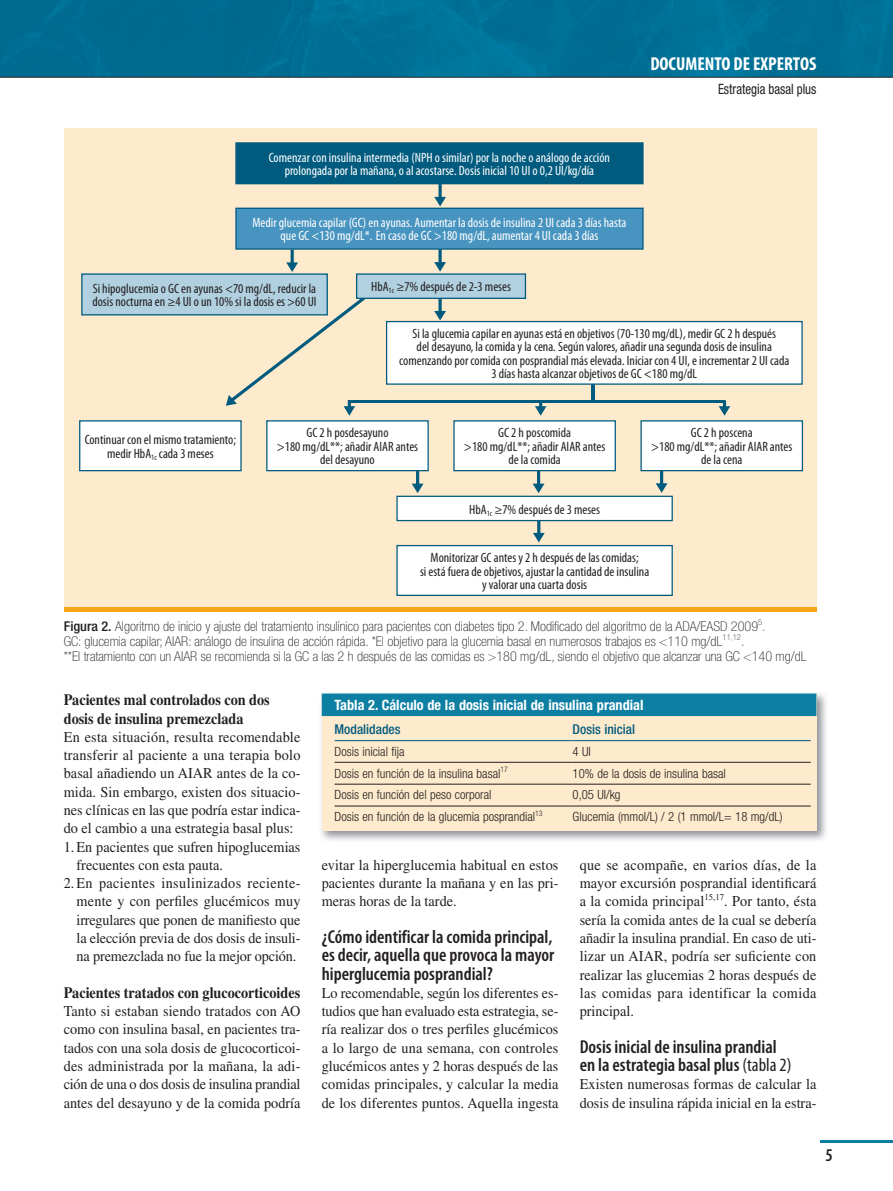
<style>
.page{position:relative;width:893px;height:1191px;background:#fff}
.page>*{position:absolute;margin:0;border:0;box-sizing:border-box;transform-origin:0 0}
.t1{font:600 condensed 18.75px/18.3px "Myriad Pro";color:#231f20;text-align:justify}
.t2{font:700 condensed 18.75px "Myriad Pro";color:#fff}
.t3{font:600 condensed 18px "Myriad Pro";color:#231f20}
.t4{font:700 15.75px/18.3px "Times LT Std";color:#231f20;scale:.9 1}
.t5{font:15px/18.3px "Times LT Std";color:#231f20;text-align:justify;scale:.95 1}
.t6{font:700 condensed 14.25px "Helvetica Neue LT Std";color:#fff}
.t7{font:condensed 14.25px "Helvetica Neue LT Std";color:#231f20;scale:.9 1}
.t8{font:condensed 13.5px/13.5px "Myriad Pro";color:#231f20;text-align:center}
.t9{font:100 condensed 13.5px/15px "Helvetica Neue LT Std";color:#231f20;scale:1.05 1}
.t10{font:condensed 13.5px/13.5px "Myriad Pro";color:#fff;text-align:center}
.t11{font:500 condensed 13.5px "Helvetica Neue LT Std";color:#005b7f}
.t12{font:300 condensed 12.75px "Helvetica Neue LT Std";color:#231f20}
.s1{font-weight:500}
.s2{font-weight:400}
</style>
<div class="page">
<img style="left:0;top:0;width:893px;height:77px">
<hr style="left:0;top:77px;width:893px;height:1px;background:#231f20">
<hr style="left:821px;top:1140px;width:72px;height:2px;background:#0d7fa2">
<div style="left:64px;top:128px;width:752px;height:481px;background:#feeacc"></div>
<div style="left:236px;top:143px;width:407px;height:41px;background:#005b7f"></div>
<div style="left:235px;top:142px;width:409px;height:42px;border:1px solid #005b7f"></div>
<div style="left:236px;top:208px;width:407px;height:41px;background:#4794c0"></div>
<div style="left:235px;top:208px;width:409px;height:42px;border:1px solid #005b7f"></div>
<div style="left:82px;top:274px;width:245px;height:41px;background:#b1d0e0"></div>
<div style="left:81px;top:273px;width:247px;height:42px;border:1px solid #005b7f"></div>
<div style="left:64px;top:607px;width:752px;height:5px;background:#f9a51b"></div>
<svg style="left:434px;top:184px;width:12px;height:22px"></svg>
<svg style="left:286px;top:250px;width:12px;height:22px"></svg>
<svg style="left:434px;top:249px;width:12px;height:23px"></svg>
<svg style="left:434px;top:299px;width:12px;height:21px"></svg>
<div style="left:80px;top:421px;width:161px;height:49px;background:#fff"></div>
<div style="left:79px;top:420px;width:163px;height:51px;border:1px solid #005b7f"></div>
<div style="left:267px;top:421px;width:161px;height:49px;background:#fff"></div>
<div style="left:266px;top:420px;width:163px;height:51px;border:1px solid #005b7f"></div>
<div style="left:454px;top:421px;width:161px;height:49px;background:#fff"></div>
<div style="left:453px;top:420px;width:163px;height:51px;border:1px solid #005b7f"></div>
<div style="left:397px;top:496px;width:275px;height:24px;background:#fff"></div>
<div style="left:396px;top:495px;width:277px;height:26px;border:1px solid #005b7f"></div>
<div style="left:397px;top:545px;width:275px;height:50px;background:#fff"></div>
<div style="left:396px;top:545px;width:277px;height:51px;border:1px solid #005b7f"></div>
<div style="left:641px;top:421px;width:161px;height:49px;background:#fff"></div>
<div style="left:640px;top:420px;width:163px;height:51px;border:1px solid #005b7f"></div>
<div style="left:357px;top:274px;width:168px;height:24px;background:#b1d0e0"></div>
<div style="left:356px;top:273px;width:170px;height:26px;border:1px solid #005b7f"></div>
<hr style="left:591px;top:345px;width:4px;height:58px;background:#005b7f">
<hr style="left:348px;top:400px;width:377px;height:3px;background:#005b7f">
<svg style="left:719px;top:400px;width:11px;height:16px"></svg>
<svg style="left:535px;top:403px;width:11px;height:13px"></svg>
<svg style="left:226px;top:296px;width:141px;height:120px"></svg>
<div style="left:387px;top:321px;width:415px;height:63px;background:#fff"></div>
<div style="left:386px;top:321px;width:417px;height:64px;border:1px solid #005b7f"></div>
<svg style="left:412px;top:471px;width:11px;height:22px"></svg>
<svg style="left:533px;top:471px;width:11px;height:22px"></svg>
<svg style="left:656px;top:470px;width:11px;height:23px"></svg>
<svg style="left:533px;top:520px;width:12px;height:22px"></svg>
<img style="left:321px;top:693px;width:505px;height:147px">
<div style="left:322px;top:694px;width:494px;height:136px;background:#feeacc"></div>
<div style="left:322px;top:693px;width:494px;height:23px;background:#0d7fa2"></div>
<hr style="left:334px;top:740px;width:239px;height:1px;background:#005b7f">
<hr style="left:573px;top:740px;width:238px;height:1px;background:#005b7f">
<hr style="left:334px;top:762px;width:239px;height:1px;background:#231f20">
<hr style="left:573px;top:762px;width:238px;height:1px;background:#231f20">
<hr style="left:334px;top:784px;width:239px;height:1px;background:#231f20">
<hr style="left:573px;top:784px;width:238px;height:1px;background:#231f20">
<hr style="left:334px;top:805px;width:239px;height:1px;background:#231f20">
<hr style="left:573px;top:805px;width:238px;height:1px;background:#231f20">
<p class="t2" style="left:650px;top:56px;width:168px">DOCUMENTO DE EXPERTOS</p>
<p class="t7" style="left:718px;top:83px;width:111px">Estrategia basal plus</p>
<p class="t10" style="left:269px;top:152px;width:343px">Comenzar con insulina intermedia (NPH o similar) por la noche o análogo de acción prolongada por la mañana, o al acostarse. Dosis inicial 10 UI o 0,2 UI/kg/día</p>
<p class="t10" style="left:252px;top:217px;width:375px">Medir glucemia capilar (GC) en ayunas. Aumentar la dosis de insulina 2 UI cada 3 días hasta que GC &lt;130 mg/dL*. En caso de GC &gt;180 mg/dL, aumentar 4 UI cada 3 días</p>
<p class="t8" style="left:92px;top:283px;width:226px;text-align:left">Si hipoglucemia o GC en ayunas &lt;70 mg/dL, reducir la dosis nocturna en ≥4 UI o un 10% si la dosis es &gt;60 UI</p>
<p class="t8" style="left:371px;top:281px;width:141px">HbA<sub>1c</sub> ≥7% después de 2-3 meses</p>
<p class="t8" style="left:399px;top:328px;width:392px">Si la glucemia capilar en ayunas está en objetivos (70-130 mg/dL), medir GC 2 h después<br>del desayuno, la comida y la cena. Según valores, añadir una segunda dosis de insulina comenzando por comida con posprandial más elevada. Iniciar con 4 UI, e incrementar 2 UI cada 3 días hasta alcanzar objetivos de GC &lt;180 mg/dL</p>
<p class="t8" style="left:85px;top:434px;width:153px">Continuar con el mismo tratamiento; medir HbA<sub>1c</sub> cada 3 meses</p>
<p class="t8" style="left:277px;top:427px;width:143px">GC 2 h posdesayuno<br>&gt;180 mg/dL**; añadir AIAR antes del desayuno</p>
<p class="t8" style="left:464px;top:427px;width:143px">GC 2 h poscomida<br>&gt;180 mg/dL**; añadir AIAR antes de la comida</p>
<p class="t8" style="left:469px;top:503px;width:132px">HbA<sub>1c</sub> ≥7% después de 3 meses</p>
<p class="t8" style="left:420px;top:552px;width:231px">Monitorizar GC antes y 2 h después de las comidas;<br>si está fuera de objetivos, ajustar la cantidad de insulina y valorar una cuarta dosis</p>
<p class="t8" style="left:651px;top:427px;width:143px">GC 2 h poscena<br>&gt;180 mg/dL**; añadir AIAR antes de la cena</p>
<p class="t9" style="left:64px;top:620px;width:709px"><span class="s1">Figura 2.</span> Algoritmo de inicio y ajuste del tratamiento insulínico para pacientes con diabetes tipo 2. Modificado del algoritmo de la ADA/EASD 2009<sup>5</sup>.<br>GC: glucemia capilar; AIAR: análogo de insulina de acción rápida. *El objetivo para la glucemia basal en numerosos trabajos es &lt;110 mg/dL<sup>11,12</sup>.<br>**El tratamiento con un AIAR se recomienda si la GC a las 2 h después de las comidas es &gt;180 mg/dL, siendo el objetivo que alcanzar una GC &lt;140 mg/dL</p>
<p class="t4" style="left:64px;top:692px;width:230px">Pacientes mal controlados con dos dosis de insulina premezclada</p>
<p class="t5" style="left:64px;top:729px;width:251px">En esta situación, resulta recomendable transferir al paciente a una terapia bolo basal añadiendo un AIAR antes de la co&shy;mida. Sin embargo, existen dos situacio&shy;nes clínicas en las que podría estar indica&shy;do el cambio a una estrategia basal plus:</p>
<p class="t5" style="left:77px;top:839px;width:237px;text-indent:-13px">1. En pacientes que sufren hipoglucemias frecuentes con esta pauta.</p>
<p class="t5" style="left:77px;top:875px;width:237px;text-indent:-13px">2. En pacientes insulinizados reciente&shy;mente y con perfiles glucémicos muy irregulares que ponen de manifiesto que la elección previa de dos dosis de insuli&shy;na premezclada no fue la mejor opción.</p>
<p class="t4" style="left:64px;top:985px;width:264px">Pacientes tratados con glucocorticoides</p>
<p class="t5" style="left:64px;top:1003px;width:251px">Tanto si estaban siendo tratados con AO como con insulina basal, en pacientes tra&shy;tados con una sola dosis de glucocorticoi&shy;des administrada por la mañana, la adi&shy;ción de una o dos dosis de insulina prandial antes del desayuno y de la comida podría</p>
<p class="t6" style="left:334px;top:699px;width:311px">Tabla 2. Cálculo de la dosis inicial de insulina prandial</p>
<p class="t11" style="left:334px;top:724px;width:67px">Modalidades</p>
<p class="t11" style="left:573px;top:724px;width:64px">Dosis inicial</p>
<p class="t12" style="left:334px;top:746px;width:72px">Dosis inicial fija</p>
<p class="t12" style="left:573px;top:746px;width:20px">4 UI</p>
<p class="t12" style="left:334px;top:768px;width:175px">Dosis en función de la insulina basal<sup>17</sup></p>
<p class="t12" style="left:573px;top:768px;width:155px">10% de la dosis de insulina basal</p>
<p class="t12" style="left:334px;top:790px;width:158px">Dosis en función del peso corporal</p>
<p class="t12" style="left:573px;top:790px;width:49px">0,05 UI/kg</p>
<p class="t12" style="left:334px;top:812px;width:210px">Dosis en función de la glucemia posprandial<sup>13</sup></p>
<p class="t12" style="left:573px;top:812px;width:212px">Glucemia (mmol/L) / 2 (1 mmol/L= 18 mg/dL)</p>
<p class="t5" style="left:322px;top:857px;width:251px">evitar la hiperglucemia habitual en estos pacientes durante la mañana y en las pri&shy;meras horas de la tarde.</p>
<p class="t1" style="left:322px;top:929px;width:234px">¿Cómo identificar la comida principal, es decir, aquella que provoca la mayor hiperglucemia posprandial?</p>
<p class="t5" style="left:322px;top:985px;width:251px">Lo recomendable, según los diferentes es&shy;tudios que han evaluado esta estrategia, se&shy;ría realizar dos o tres perfiles glucémicos a lo largo de una semana, con controles glucémicos antes y 2 horas después de las comidas principales, y calcular la media de los diferentes puntos. Aquella ingesta</p>
<p class="t5" style="left:580px;top:857px;width:251px">que se acompañe, en varios días, de la mayor excursión posprandial identificará a la comida principal<sup>15,17</sup>. Por tanto, ésta sería la comida antes de la cual se debería añadir la insulina prandial. En caso de uti&shy;lizar un AIAR, podría ser suficiente con realizar las glucemias 2 horas después de las comidas para identificar la comida principal.</p>
<p class="t1" style="left:580px;top:1039px;width:213px">Dosis inicial de insulina prandial en la estrategia basal plus <span class="s2">(tabla 2)</span></p>
<p class="t5" style="left:580px;top:1076px;width:251px">Existen numerosas formas de calcular la dosis de insulina rápida inicial en la estra-</p>
<p class="t3" style="left:825px;top:1148px;width:9px">5</p>
</div>
